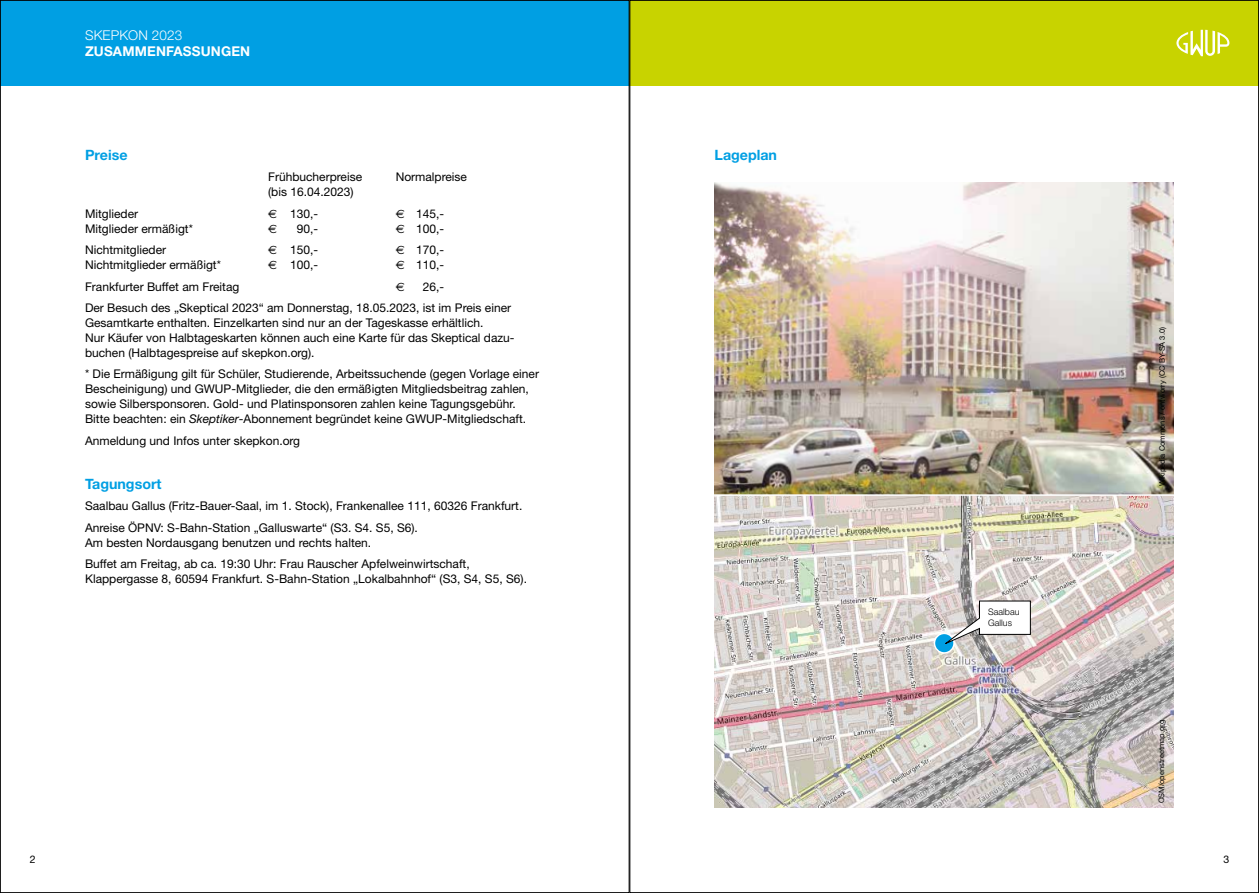
<style>
.page{position:relative;width:1259px;height:893px;background:#fff}
.page>*{position:absolute;margin:0;border:0;box-sizing:border-box;transform-origin:0 0}
.t1{font:700 14.25px "Helvetica Neue";color:#009fe3}
.t2{font:700 13.5px "Helvetica Neue";letter-spacing:.01em;color:#fff}
.t3{font:300 13.5px "Helvetica Neue";letter-spacing:.01em;color:#fff}
.t4{font:12px/15px "Helvetica Neue";color:#000}
.t5{font:12px "Euro Sans";color:#000}
.t6{font:10.5px "Helvetica Neue";color:#000}
.t7{font:300 9px/10.8px "Helvetica Neue";color:#000}
.t8{font:7.5px "Helvetica Neue";color:#000}
.s1{font-family:"Euro Sans"}
.s2{font-style:italic}
</style>
<div class="page">
<div style="left:0;top:0;width:629px;height:86px;background:#009fe3"></div>
<div style="left:629px;top:0;width:630px;height:86px;background:#c8d300"></div>
<img style="left:714px;top:183px;width:460px;height:625px">
<svg style="left:1176px;top:30px;width:53px;height:26px"></svg>
<svg style="left:934px;top:633px;width:20px;height:20px"></svg>
<div style="left:933px;top:633px;width:21px;height:21px;border:2px solid #fff;border-radius:50%"></div>
<svg style="left:939px;top:600px;width:92px;height:47px"></svg>
<hr style="left:696px;top:494px;width:496px;height:2px;background:#fff">
<p class="t3" style="left:85px;top:27px;width:99px">SKEPKON 2023</p>
<p class="t2" style="left:85px;top:43px;width:167px">ZUSAMMENFASSUNGEN</p>
<p class="t1" style="left:85px;top:146px;width:44px">Preise</p>
<p class="t4" style="left:268px;top:169px;width:96px">Frühbucherpreise</p>
<p class="t4" style="left:396px;top:169px;width:73px">Normalpreise</p>
<p class="t4" style="left:268px;top:184px;width:87px">(bis 16.04.2023)</p>
<p class="t4" style="left:85px;top:206px;width:55px">Mitglieder</p>
<p class="t4" style="left:268px;top:206px;width:52px"><span class="s1">E</span> 130,-</p>
<p class="t4" style="left:396px;top:206px;width:50px"><span class="s1">E</span> 145,-</p>
<p class="t4" style="left:85px;top:221px;width:109px">Mitglieder ermäßigt*</p>
<p class="t5" style="left:268px;top:222px;width:10px">E</p>
<p class="t4" style="left:297px;top:221px;width:23px">90,-</p>
<p class="t4" style="left:396px;top:221px;width:50px"><span class="s1">E</span> 100,-</p>
<p class="t4" style="left:85px;top:242px;width:83px">Nichtmitglieder</p>
<p class="t4" style="left:268px;top:242px;width:52px"><span class="s1">E</span> 150,-</p>
<p class="t4" style="left:396px;top:242px;width:50px"><span class="s1">E</span> 170,-</p>
<p class="t4" style="left:85px;top:257px;width:137px">Nichtmitglieder ermäßigt*</p>
<p class="t4" style="left:268px;top:257px;width:52px"><span class="s1">E</span> 100,-</p>
<p class="t4" style="left:396px;top:257px;width:50px"><span class="s1">E</span> 110,-</p>
<p class="t4" style="left:85px;top:279px;width:156px">Frankfurter Buffet am Freitag</p>
<p class="t5" style="left:396px;top:279px;width:10px">E</p>
<p class="t4" style="left:85px;top:275px;width:427px;line-height:21.3px;text-indent:338px">26,-<br>Der Besuch des „Skeptical 2023“ am Donnerstag, 18.05.2023, ist im Preis einer</p>
<p class="t4" style="left:85px;top:315px;width:431px">Gesamtkarte enthalten. Einzelkarten sind nur an der Tageskasse erhältlich.<br>Nur Käufer von Halbtageskarten können auch eine Karte für das Skeptical dazu&shy;buchen (Halbtagespreise auf skepkon.org).</p>
<p class="t4" style="left:85px;top:366px;width:455px">* Die Ermäßigung gilt für Schüler, Studierende, Arbeitssuchende (gegen Vorlage einer Bescheinigung) und GWUP-Mitglieder, die den ermäßigten Mitgliedsbeitrag zahlen, sowie Silbersponsoren. Gold- und Platinsponsoren zahlen keine Tagungsgebühr.<br>Bitte beachten: ein <span class="s2">Skeptiker</span>-Abonnement begründet keine GWUP-Mitgliedschaft.</p>
<p class="t4" style="left:85px;top:433px;width:217px">Anmeldung und Infos unter skepkon.org</p>
<p class="t1" style="left:85px;top:475px;width:78px">Tagungsort</p>
<p class="t4" style="left:85px;top:495px;width:439px;line-height:21.5px">Saalbau Gallus (Fritz-Bauer-Saal, im 1. Stock), Frankenallee 111, 60326 Frankfurt.<br>Anreise ÖPNV: S-Bahn-Station „Galluswarte“ (S3. S4. S5, S6).</p>
<p class="t4" style="left:85px;top:531px;width:386px;line-height:21.5px">Am besten Nordausgang benutzen und rechts halten.<br>Buffet am Freitag, ab ca. 19:30 Uhr: Frau Rauscher Apfelweinwirtschaft,</p>
<p class="t4" style="left:85px;top:571px;width:443px">Klappergasse 8, 60594 Frankfurt. S-Bahn-Station „Lokalbahnhof“ (S3, S4, S5, S6).</p>
<p class="t1" style="left:714px;top:146px;width:64px">Lageplan</p>
<p class="t7" style="left:988px;top:606px;width:33px">Saalbau<br>Gallus</p>
<p class="t8" style="left:1156px;top:486px;width:161px;rotate:-90deg">Wikipedia Commons / ontworry (CC BY-SA 3.0)</p>
<p class="t8" style="left:1156px;top:803px;width:85px;rotate:-90deg">OSM/openstreetmap.org</p>
<p class="t6" style="left:30px;top:853px;width:7px">2</p>
<p class="t6" style="left:1223px;top:853px;width:7px">3</p>
</div>
